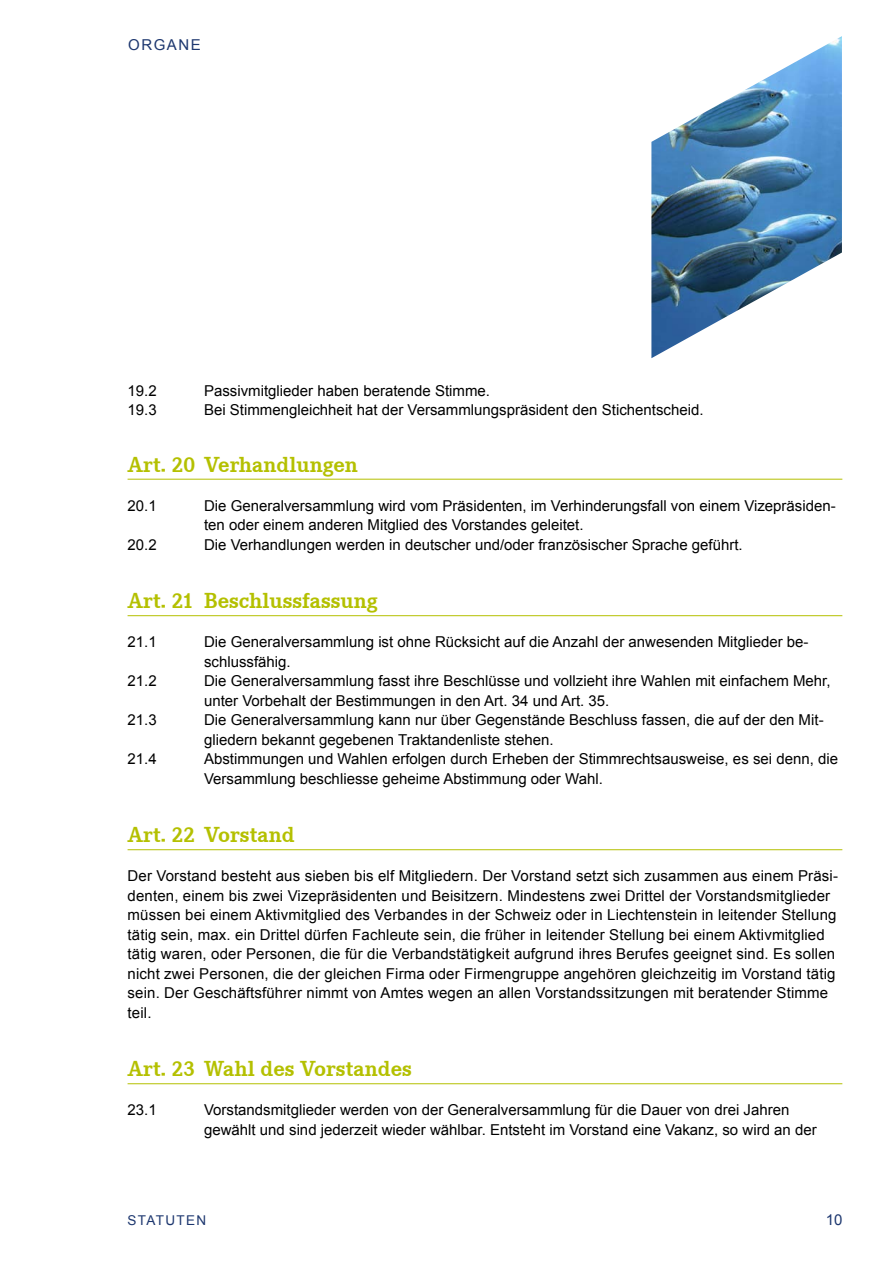
<style>
.page{position:relative;width:893px;height:1263px;background:#fff}
.page>*{position:absolute;margin:0;border:0;box-sizing:border-box;transform-origin:0 0}
.t1{font:700 22.5px "Corporate E";color:#b4c000}
.t2{font:15px/19.5px "Arial";color:#000}
.t3{font:15px "Arial";color:#1d376f}
.t4{font:13.5px "Arial";letter-spacing:.1em;color:#1d376f}
</style>
<div class="page">
<img style="left:651px;top:36px;width:191px;height:322px">
<hr style="left:128px;top:479px;width:714px;height:1px;background:#b4c000">
<hr style="left:128px;top:615px;width:714px;height:1px;background:#b4c000">
<hr style="left:128px;top:849px;width:714px;height:1px;background:#b4c000">
<hr style="left:128px;top:1083px;width:714px;height:1px;background:#b4c000">
<p class="t3" style="left:128px;top:35px;width:26px">Organe</p>
<p class="t2" style="left:128px;top:381px;width:31px">19.2</p>
<p class="t2" style="left:204px;top:381px;width:287px">Passivmitglieder haben beratende Stimme.</p>
<p class="t2" style="left:128px;top:400px;width:31px">19.3</p>
<p class="t2" style="left:204px;top:400px;width:501px">Bei Stimmengleichheit hat der Versammlungspräsident den Stichentscheid.</p>
<h1 class="t1" style="left:128px;top:451px;width:232px">Art. 20 Verhandlungen</h1>
<p class="t2" style="left:128px;top:496px;width:31px">20.1</p>
<p class="t2" style="left:204px;top:496px;width:633px">Die Generalversammlung wird vom Präsidenten, im Verhinderungsfall von einem Vizepräsiden&shy;ten oder einem anderen Mitglied des Vorstandes geleitet.</p>
<p class="t2" style="left:128px;top:535px;width:31px">20.2</p>
<p class="t2" style="left:204px;top:535px;width:540px">Die Verhandlungen werden in deutscher und/oder französischer Sprache geführt.</p>
<h1 class="t1" style="left:128px;top:588px;width:252px">Art. 21 Beschlussfassung</h1>
<p class="t2" style="left:128px;top:632px;width:31px">21.1</p>
<p class="t2" style="left:204px;top:632px;width:606px">Die Generalversammlung ist ohne Rücksicht auf die Anzahl der anwesenden Mitglieder be&shy;schlussfähig.</p>
<p class="t2" style="left:128px;top:671px;width:31px">21.2</p>
<p class="t2" style="left:204px;top:671px;width:628px">Die Generalversammlung fasst ihre Beschlüsse und vollzieht ihre Wahlen mit einfachem Mehr, unter Vorbehalt der Bestimmungen in den Art. 34 und Art. 35.</p>
<p class="t2" style="left:128px;top:710px;width:31px">21.3</p>
<p class="t2" style="left:204px;top:710px;width:621px">Die Generalversammlung kann nur über Gegenstände Beschluss fassen, die auf der den Mit&shy;gliedern bekannt gegebenen Traktandenliste stehen.</p>
<p class="t2" style="left:128px;top:749px;width:31px">21.4</p>
<p class="t2" style="left:204px;top:749px;width:635px">Abstimmungen und Wahlen erfolgen durch Erheben der Stimmrechtsausweise, es sei denn, die<br>Versammlung beschliesse geheime Abstimmung oder Wahl.</p>
<h1 class="t1" style="left:128px;top:822px;width:169px">Art. 22 Vorstand</h1>
<p class="t2" style="left:128px;top:866px;width:712px">Der Vorstand besteht aus sieben bis elf Mitgliedern. Der Vorstand setzt sich zusammen aus einem Präsi&shy;denten, einem bis zwei Vizepräsidenten und Beisitzern. Mindestens zwei Drittel der Vorstandsmitglieder müssen bei einem Aktivmitglied des Verbandes in der Schweiz oder in Liechtenstein in leitender Stellung tätig sein, max. ein Drittel dürfen Fachleute sein, die früher in leitender Stellung bei einem Aktivmitglied tätig waren, oder Personen, die für die Verbandstätigkeit aufgrund ihres Berufes geeignet sind. Es sollen nicht zwei Personen, die der gleichen Firma oder Firmengruppe angehören gleichzeitig im Vorstand tätig sein. Der Geschäftsführer nimmt von Amtes wegen an allen Vorstandssitzungen mit beratender Stimme teil.</p>
<h1 class="t1" style="left:128px;top:1056px;width:286px">Art. 23 Wahl des Vorstandes</h1>
<p class="t2" style="left:128px;top:1100px;width:31px">23.1</p>
<p class="t2" style="left:204px;top:1100px;width:614px">Vorstandsmitglieder werden von der Generalversammlung für die Dauer von drei Jahren gewählt und sind jederzeit wieder wählbar. Entsteht im Vorstand eine Vakanz, so wird an der</p>
<p class="t4" style="left:128px;top:1211px;width:80px">statuten</p>
<p class="t3" style="left:826px;top:1209px;width:18px">10</p>
</div>
